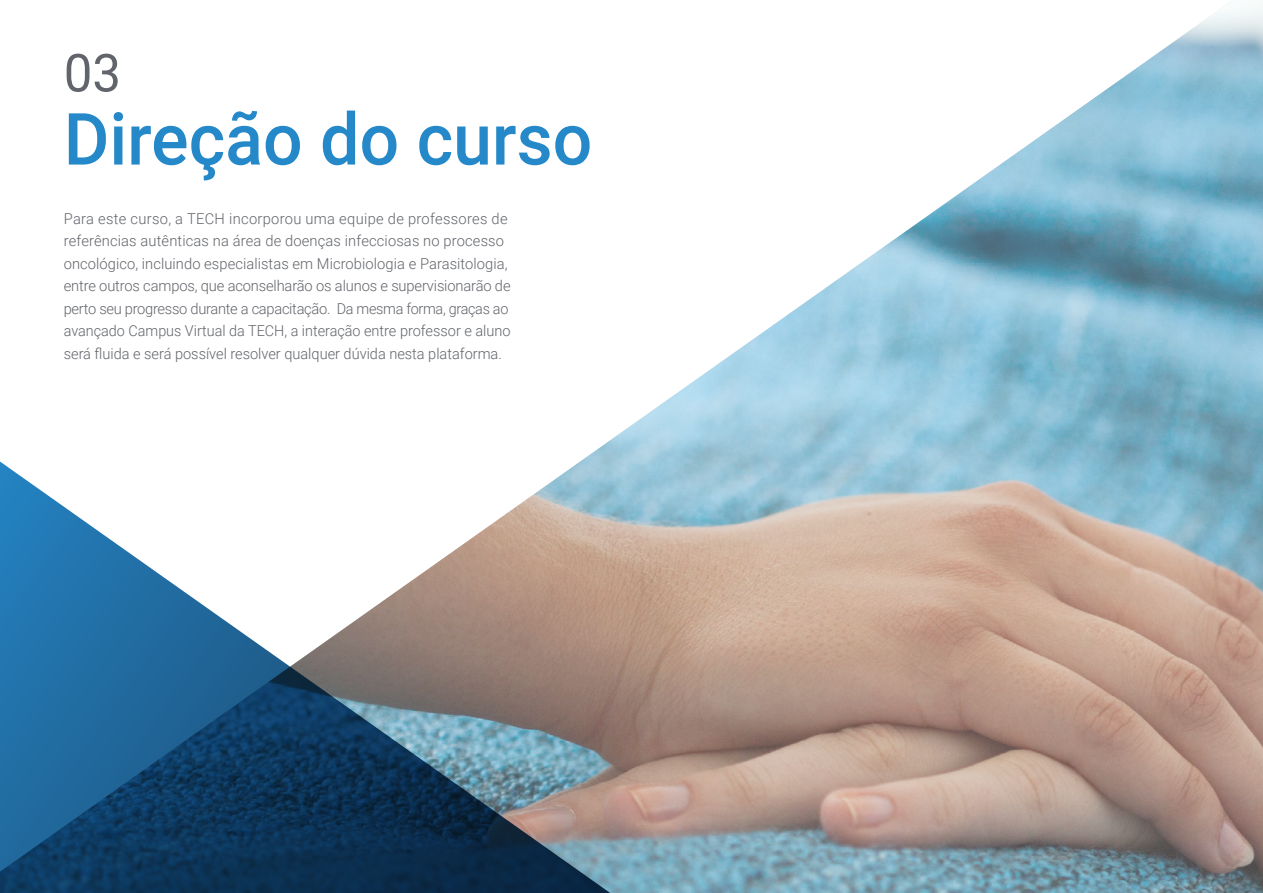
<style>
.page{position:relative;width:1263px;height:893px;background:#fff}
.page>*{position:absolute;margin:0;border:0;box-sizing:border-box;transform-origin:0 0}
.t1{font:500 72px "Roboto";color:#2488c9}
.t2{font:52.5px "Roboto";color:#61646a}
.t3{font:300 15px/22.5px "Roboto";color:#61646a}
</style>
<div class="page">
<img style="left:602px;top:0;width:661px;height:893px">
<svg style="left:0;top:446px;width:640px;height:447px"></svg>
<h2 class="t2" style="left:64px;top:36px;width:59px">03</h2>
<h1 class="t1" style="left:64px;top:89px;width:530px">Direção do curso</h1>
<p class="t3" style="left:64px;top:207px;width:448px">Para este curso, a TECH incorporou uma equipe de professores de referências autênticas na área de doenças infecciosas no processo oncológico, incluindo especialistas em Microbiologia e Parasitologia, entre outros campos, que aconselharão os alunos e supervisionarão de perto seu progresso durante a capacitação. Da mesma forma, graças ao avançado Campus Virtual da TECH, a interação entre professor e aluno será fluida e será possível resolver qualquer dúvida nesta plataforma.</p>
</div>
